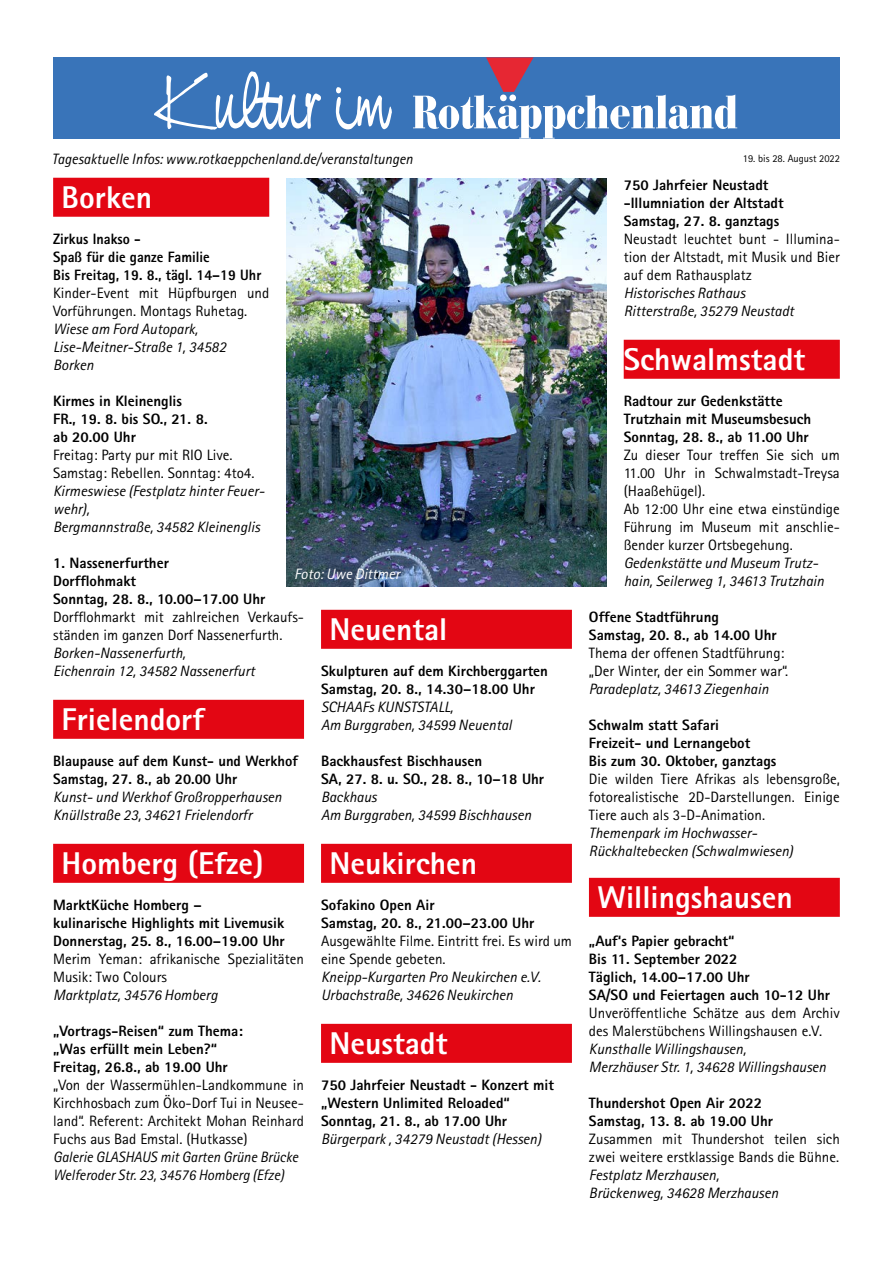
<style>
.page{position:relative;width:893px;height:1263px;background:#fff}
.page>*{position:absolute;margin:0;border:0;box-sizing:border-box;transform-origin:0 0}
.t1{font:77.4px "Nevison Cas D";color:#fff}
.t2{font:800 31.5px "Rotis Sans Serif";color:#fff}
.t3{font:15px/18px "Rotis Sans Serif";color:#000}
.t4{font:800 15px/18px "Rotis Sans Serif";color:#000}
.t5{font:italic 15px/18px "Rotis Sans Serif";color:#000}
.t6{font:italic 15px/18px "Rotis Sans Serif";color:#000;scale:.96 1}
.t7{font:800 15px/18px "Rotis Sans Serif";color:#000;scale:.95 1}
.t8{font:italic 15px "Rotis Sans Serif";color:#fff}
.t9{font:10.5px "Rotis Sans Serif";color:#000}
</style>
<div class="page">
<div style="left:53px;top:57px;width:787px;height:82px;background:#3974b9"></div>
<svg style="left:413px;top:57px;width:324px;height:82px"></svg>
<div style="left:53px;top:178px;width:216px;height:39px;background:#e30613"></div>
<div style="left:53px;top:700px;width:251px;height:39px;background:#e30613"></div>
<div style="left:53px;top:844px;width:251px;height:39px;background:#e30613"></div>
<div style="left:321px;top:610px;width:251px;height:39px;background:#e30613"></div>
<div style="left:321px;top:844px;width:251px;height:39px;background:#e30613"></div>
<div style="left:321px;top:1024px;width:251px;height:39px;background:#e30613"></div>
<div style="left:624px;top:340px;width:216px;height:39px;background:#e30613"></div>
<div style="left:589px;top:878px;width:251px;height:39px;background:#e30613"></div>
<img style="left:286px;top:179px;width:321px;height:407px">
<h1 class="t1" style="left:156px;top:55px;width:233px">Kultur im</h1>
<p class="t5" style="left:52px;top:150px;width:362px">Tagesaktuelle Infos: www.rotkaeppchenland.de/veranstaltungen</p>
<p class="t9" style="left:743px;top:152px;width:99px">19. bis 28. August 2022</p>
<h2 class="t2" style="left:62px;top:177px;width:92px">Borken</h2>
<p class="t7" style="left:53px;top:230px;width:221px">Zirkus Inakso -<br>Spaß für die ganze Familie<br>Bis Freitag, 19. 8., tägl. 14–19 Uhr</p>
<p class="t3" style="left:53px;top:284px;width:218px">Kinder-Event mit Hüpfburgen und<br>Vorführungen. Montags Ruhetag.</p>
<p class="t5" style="left:53px;top:320px;width:175px">Wiese am Ford Autopark,<br>Lise-Meitner-Straße 1, 34582<br>Borken</p>
<p class="t4" style="left:53px;top:392px;width:156px">Kirmes in Kleinenglis<br>FR., 19. 8. bis SO., 21. 8. ab 20.00 Uhr</p>
<p class="t3" style="left:53px;top:446px;width:203px">Freitag: Party pur mit RIO Live.<br>Samstag: Rebellen. Sonntag: 4to4.</p>
<p class="t5" style="left:53px;top:482px;width:213px">Kirmeswiese (Festplatz hinter Feuer&shy;wehr),<br>Bergmannstraße, 34582 Kleinenglis</p>
<p class="t4" style="left:53px;top:554px;width:214px">1. Nassenerfurther<br>Dorfflohmakt<br>Sonntag, 28. 8., 10.00–17.00 Uhr</p>
<p class="t3" style="left:53px;top:608px;width:252px">Dorfflohmarkt mit zahlreichen Verkaufs&shy;ständen im ganzen Dorf Nassenerfurth.</p>
<p class="t5" style="left:53px;top:644px;width:203px">Borken-Nassenerfurth,<br>Eichenrain 12, 34582 Nassenerfurt</p>
<h2 class="t2" style="left:62px;top:699px;width:144px">Frielendorf</h2>
<p class="t4" style="left:53px;top:752px;width:246px">Blaupause auf dem Kunst- und Werkhof<br>Samstag, 27. 8., ab 20.00 Uhr</p>
<p class="t5" style="left:53px;top:788px;width:230px">Kunst- und Werkhof Großropperhausen<br>Knüllstraße 23, 34621 Frielendorfr</p>
<h2 class="t2" style="left:62px;top:843px;width:203px">Homberg (Efze)</h2>
<p class="t4" style="left:53px;top:896px;width:233px">MarktKüche Homberg –<br>kulinarische Highlights mit Livemusik<br>Donnerstag, 25. 8., 16.00–19.00 Uhr</p>
<p class="t3" style="left:53px;top:950px;width:252px">Merim Yeman: afrikanische Spezialitäten<br>Musik: Two Colours</p>
<p class="t5" style="left:53px;top:986px;width:166px">Marktplatz, 34576 Homberg</p>
<p class="t4" style="left:53px;top:1022px;width:191px">„Vortrags-Reisen“ zum Thema: „Was erfüllt mein Leben?“<br>Freitag, 26.8., ab 19.00 Uhr</p>
<p class="t3" style="left:53px;top:1076px;width:252px;text-align:justify">„Von der Wassermühlen-Landkommune in Kirchhosbach zum Öko-Dorf Tui in Neusee&shy;land“. Referent: Architekt Mohan Reinhard Fuchs aus Bad Emstal. (Hutkasse)</p>
<p class="t6" style="left:53px;top:1148px;width:257px">Galerie GLASHAUS mit Garten Grüne Brücke<br>Welferoder Str. 23, 34576 Homberg (Efze)</p>
<p class="t4" style="left:624px;top:176px;width:161px">750 Jahrfeier Neustadt -Illumniation der Altstadt<br>Samstag, 27. 8. ganztags</p>
<p class="t3" style="left:624px;top:230px;width:218px;text-align:justify">Neustadt leuchtet bunt - Illumina&shy;tion der Altstadt, mit Musik und Bier auf dem Rathausplatz</p>
<p class="t5" style="left:624px;top:284px;width:172px">Historisches Rathaus<br>Ritterstraße, 35279 Neustadt</p>
<h2 class="t2" style="left:624px;top:339px;width:183px">Schwalmstadt</h2>
<p class="t4" style="left:624px;top:392px;width:189px">Radtour zur Gedenkstätte<br>Trutzhain mit Museumsbesuch<br>Sonntag, 28. 8., ab 11.00 Uhr</p>
<p class="t3" style="left:624px;top:446px;width:218px">Zu dieser Tour treffen Sie sich um<br>11.00 Uhr in Schwalmstadt-Treysa (Haaßehügel).<br>Ab 12:00 Uhr eine etwa einstündige<br>Führung im Museum mit anschlie&shy;ßender kurzer Ortsbegehung.</p>
<p class="t5" style="left:624px;top:554px;width:202px">Gedenkstätte und Museum Trutz&shy;hain, Seilerweg 1, 34613 Trutzhain</p>
<p class="t4" style="left:589px;top:608px;width:189px">Offene Stadtführung<br>Samstag, 20. 8., ab 14.00 Uhr</p>
<p class="t3" style="left:589px;top:644px;width:201px">Thema der offenen Stadtführung: „Der Winter, der ein Sommer war“.</p>
<p class="t5" style="left:589px;top:680px;width:181px">Paradeplatz, 34613 Ziegenhain</p>
<p class="t4" style="left:589px;top:716px;width:189px">Schwalm statt Safari<br>Freizeit- und Lernangebot<br>Bis zum 30. Oktober, ganztags</p>
<p class="t3" style="left:589px;top:770px;width:252px;text-align:justify">Die wilden Tiere Afrikas als lebensgroße, fotorealistische 2D-Darstellungen. Einige Tiere auch als 3-D-Animation.</p>
<p class="t5" style="left:589px;top:824px;width:206px">Themenpark im Hochwasser-<br>Rückhaltebecken (Schwalmwiesen)</p>
<h2 class="t2" style="left:597px;top:877px;width:197px">Willingshausen</h2>
<p class="t4" style="left:589px;top:932px;width:243px">„Auf‘s Papier gebracht“<br>Bis 11. September 2022<br>Täglich, 14.00–17.00 Uhr<br>SA/SO und Feiertagen auch 10-12 Uhr</p>
<p class="t3" style="left:589px;top:1004px;width:252px">Unveröffentliche Schätze aus dem Archiv des Malerstübchens Willingshausen e.V.</p>
<p class="t5" style="left:589px;top:1040px;width:239px">Kunsthalle Willingshausen,<br>Merzhäuser Str. 1, 34628 Willingshausen</p>
<p class="t4" style="left:589px;top:1094px;width:186px">Thundershot Open Air 2022<br>Samstag, 13. 8. ab 19.00 Uhr</p>
<p class="t3" style="left:589px;top:1130px;width:252px">Zusammen mit Thundershot teilen sich zwei weitere erstklassige Bands die Bühne.</p>
<p class="t5" style="left:589px;top:1166px;width:191px">Festplatz Merzhausen,<br>Brückenweg, 34628 Merzhausen</p>
<p class="t8" style="left:294px;top:565px;width:107px">Foto: Uwe Dittmer</p>
<h2 class="t2" style="left:330px;top:609px;width:119px">Neuental</h2>
<p class="t4" style="left:321px;top:662px;width:228px">Skulpturen auf dem Kirchberggarten<br>Samstag, 20. 8., 14.30–18.00 Uhr</p>
<p class="t5" style="left:321px;top:698px;width:192px">SCHAAFs KUNSTSTALL,<br>Am Burggraben, 34599 Neuental</p>
<p class="t4" style="left:321px;top:752px;width:225px">Backhausfest Bischhausen<br>SA, 27. 8. u. SO., 28. 8., 10–18 Uhr</p>
<p class="t5" style="left:321px;top:788px;width:212px">Backhaus<br>Am Burggraben, 34599 Bischhausen</p>
<h2 class="t2" style="left:330px;top:843px;width:149px">Neukirchen</h2>
<p class="t4" style="left:321px;top:896px;width:215px">Sofakino Open Air<br>Samstag, 20. 8., 21.00–23.00 Uhr</p>
<p class="t3" style="left:321px;top:932px;width:252px">Ausgewählte Filme. Eintritt frei. Es wird um eine Spende gebeten.</p>
<p class="t5" style="left:321px;top:968px;width:221px">Kneipp-Kurgarten Pro Neukirchen e.V.<br>Urbachstraße, 34626 Neukirchen</p>
<h2 class="t2" style="left:330px;top:1023px;width:119px">Neustadt</h2>
<p class="t4" style="left:321px;top:1076px;width:235px">750 Jahrfeier Neustadt - Konzert mit „Western Unlimited Reloaded“<br>Sonntag, 21. 8., ab 17.00 Uhr</p>
<p class="t5" style="left:321px;top:1130px;width:222px">Bürgerpark , 34279 Neustadt (Hessen)</p>
</div>
